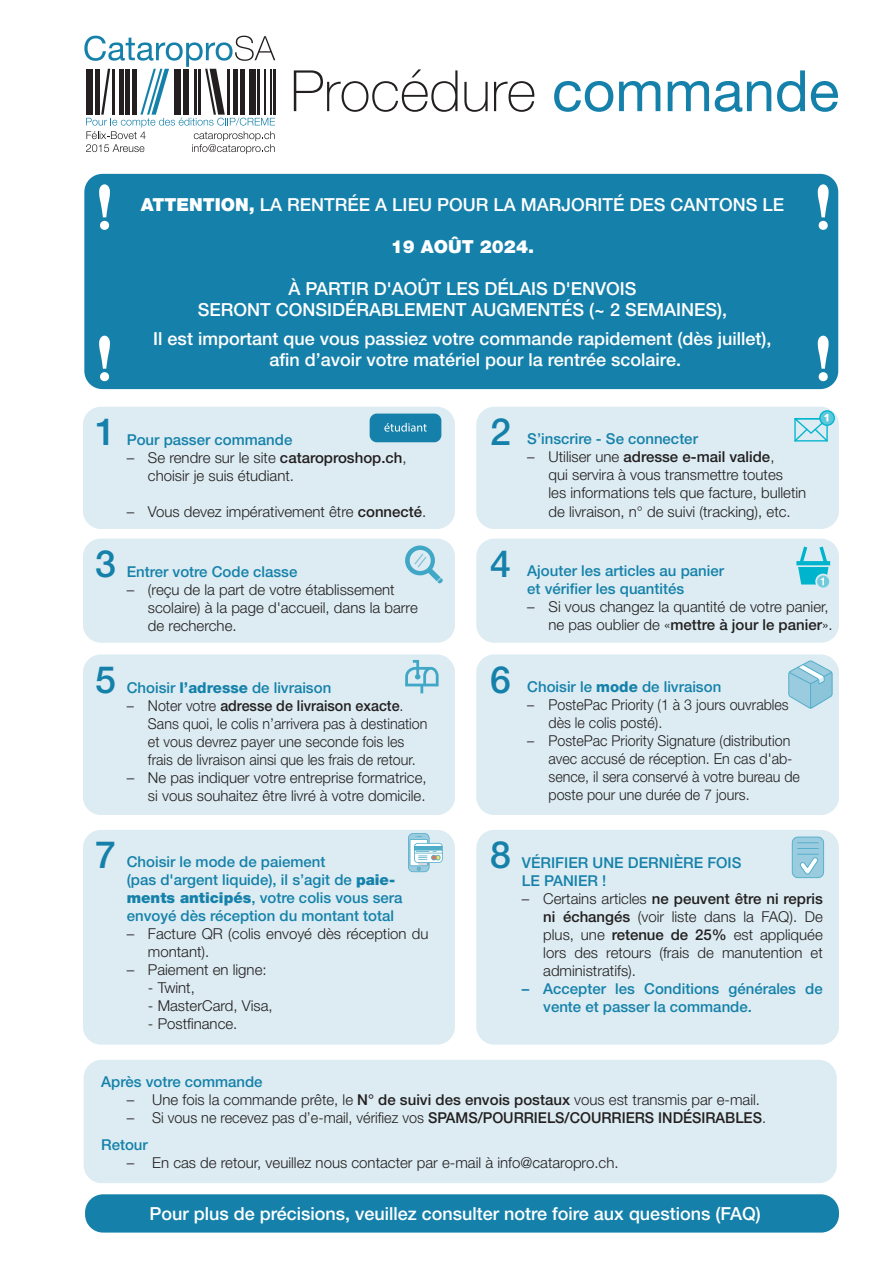
<style>
.page{position:relative;width:893px;height:1263px;background:#fff}
.page>*{position:absolute;margin:0;border:0;box-sizing:border-box;transform-origin:0 0}
.t1{font:700 67.5px "Malayalam MN";color:#fff}
.t2{font:100 57px "Helvetica Neue LT Std";color:#231f20}
.t3{font:500 37.5px "Helvetica Neue LT Std";color:#1581aa}
.t4{font:500 18px/21px "Helvetica Neue LT Std";color:#fff}
.t5{font:900 18px "Helvetica Neue LT Std";color:#fff}
.t6{font:300 15px/18px "Helvetica Neue LT Std";color:#231f20}
.t7{font:500 15px/18px "Helvetica Neue LT Std";color:#1581aa}
.t8{font:300 15px/18px "Helvetica Neue LT Std";color:#231f20;scale:.95 1}
.s1{font-weight:400;color:#1581aa}
.s2{font-weight:900}
.s3{font-weight:500}
.s4{font-weight:800}
</style>
<div class="page">
<div style="left:84px;top:1060px;width:753px;height:123px;background:#dcecf2;border-radius:18px"></div>
<div style="left:84px;top:174px;width:754px;height:215px;background:#1581aa;border-radius:18px"></div>
<div style="left:85px;top:1194px;width:754px;height:38px;background:#1581aa;border-radius:18px"></div>
<svg style="left:84px;top:36px;width:191px;height:118px"></svg>
<div style="left:476px;top:407px;width:363px;height:122px;background:#dcecf2;border-radius:18px"></div>
<svg style="left:794px;top:410px;width:41px;height:31px"></svg>
<div style="left:83px;top:407px;width:372px;height:122px;background:#dcecf2;border-radius:18px"></div>
<div style="left:370px;top:414px;width:71px;height:28px;background:#1581aa;border-radius:7px"></div>
<svg style="left:384px;top:423px;width:43px;height:9px"></svg>
<div style="left:83px;top:539px;width:372px;height:104px;background:#dcecf2;border-radius:18px"></div>
<svg style="left:405px;top:545px;width:38px;height:39px"></svg>
<div style="left:476px;top:539px;width:363px;height:104px;background:#dcecf2;border-radius:18px"></div>
<svg style="left:817px;top:575px;width:12px;height:13px"></svg>
<svg style="left:796px;top:546px;width:34px;height:39px"></svg>
<div style="left:83px;top:654px;width:372px;height:161px;background:#dcecf2;border-radius:18px"></div>
<svg style="left:405px;top:660px;width:34px;height:33px"></svg>
<div style="left:476px;top:654px;width:363px;height:161px;background:#dcecf2;border-radius:18px"></div>
<svg style="left:788px;top:660px;width:45px;height:49px"></svg>
<div style="left:83px;top:830px;width:372px;height:214px;background:#dcecf2;border-radius:18px"></div>
<svg style="left:408px;top:833px;width:35px;height:39px"></svg>
<div style="left:476px;top:830px;width:363px;height:214px;background:#dcecf2;border-radius:18px"></div>
<svg style="left:792px;top:836px;width:32px;height:42px"></svg>
<p class="t2" style="left:290px;top:58px;width:551px">Procédure <span class="s1">commande</span></p>
<p class="t1" style="left:95px;top:174px;width:20px">!</p>
<p class="t1" style="left:95px;top:326px;width:20px">!</p>
<p class="t3" style="left:95px;top:409px;width:22px">1</p>
<p class="t4" style="left:141px;top:193px;width:645px"><span class="s2">ATTENTION,</span> LA RENTRÉE A LIEU POUR LA MARJORITÉ DES CANTONS LE</p>
<p class="t5" style="left:391px;top:235px;width:145px">19 AOÛT 2024.</p>
<p class="t4" style="left:288px;top:277px;width:350px">À PARTIR D'AOÛT LES DÉLAIS D'ENVOIS</p>
<p class="t4" style="left:198px;top:298px;width:531px">SERONT CONSIDÉRABLEMENT AUGMENTÉS (~ 2 SEMAINES),</p>
<p class="t4" style="left:269px;top:328px;width:504px;text-indent:-116px">Il est important que vous passiez votre commande rapidement (dès juillet), afin d’avoir votre matériel pour la rentrée scolaire.</p>
<p class="t1" style="left:813px;top:174px;width:20px">!</p>
<p class="t1" style="left:813px;top:326px;width:20px">!</p>
<p class="t7" style="left:127px;top:430px;width:167px">Pour passer commande</p>
<p class="t6" style="left:148px;top:448px;width:260px;text-indent:-21px">– Se rendre sur le site <span class="s3">cataroproshop.ch</span>, choisir je suis étudiant.</p>
<p class="t6" style="left:127px;top:502px;width:301px">– Vous devez impérativement être <span class="s3">connecté</span>.</p>
<p class="t3" style="left:490px;top:409px;width:22px">2</p>
<p class="t7" style="left:527px;top:430px;width:172px">S’inscrire - Se connecter</p>
<p class="t6" style="left:549px;top:448px;width:259px;text-indent:-21px">– Utiliser une <span class="s3">adresse e-mail valide</span>,<br>qui servira à vous transmettre toutes<br>les informations tels que facture, bulletin de livraison, n° de suivi (tracking), etc.</p>
<p class="t3" style="left:95px;top:541px;width:22px">3</p>
<p class="t3" style="left:490px;top:541px;width:22px">4</p>
<p class="t7" style="left:127px;top:562px;width:172px">Entrer votre Code classe</p>
<p class="t6" style="left:148px;top:580px;width:271px;text-indent:-21px">– (reçu de la part de votre établissement scolaire) à la page d'accueil, dans la barre de recherche.</p>
<p class="t3" style="left:95px;top:657px;width:22px">5</p>
<p class="t3" style="left:490px;top:657px;width:22px">6</p>
<p class="t7" style="left:127px;top:678px;width:206px">Choisir <span class="s4">l’adresse</span> de livraison</p>
<p class="t8" style="left:148px;top:696px;width:296px;text-indent:-21px">– Noter votre <span class="s3">adresse de livraison exacte</span>.<br>Sans quoi, le colis n’arrivera pas à destination et vous devrez payer une seconde fois les frais de livraison ainsi que les frais de retour.</p>
<p class="t6" style="left:127px;top:768px;width:301px;text-align:right">– Ne pas indiquer votre entreprise formatrice, si vous souhaitez être livré à votre domicile.</p>
<p class="t7" style="left:527px;top:562px;width:198px">Ajouter les articles au panier et vérifier les quantités</p>
<p class="t6" style="left:527px;top:598px;width:307px;text-align:right">– Si vous changez la quantité de votre panier, ne pas oublier de «<span class="s3">mettre à jour le panier</span>».</p>
<p class="t7" style="left:527px;top:678px;width:195px">Choisir le <span class="s4">mode</span> de livraison</p>
<p class="t8" style="left:549px;top:695px;width:254px;text-indent:-21px">– PostePac Priority (1 à 3 jours ouvrables dès le colis posté).</p>
<p class="t8" style="left:549px;top:731px;width:266px;text-indent:-21px">– PostePac Priority Signature (distribution avec accusé de réception. En cas d'ab&shy;sence, il sera conservé à votre bureau de poste pour une durée de 7 jours.</p>
<p class="t3" style="left:95px;top:832px;width:22px">7</p>
<p class="t3" style="left:490px;top:832px;width:22px">8</p>
<p class="t7" style="left:127px;top:853px;width:277px">Choisir le mode de paiement<br>(pas d'argent liquide), il s’agit de <span class="s2">paie&shy;ments anticipés</span>, votre colis vous sera envoyé dès réception du montant total</p>
<p class="t6" style="left:148px;top:924px;width:282px;text-indent:-21px">– Facture QR (colis envoyé dès réception du montant).</p>
<p class="t6" style="left:127px;top:960px;width:141px">– Paiement en ligne:</p>
<p class="t6" style="left:148px;top:978px;width:48px">- Twint,</p>
<p class="t6" style="left:148px;top:996px;width:126px">- MasterCard, Visa,</p>
<p class="t6" style="left:148px;top:1014px;width:91px">- Postfinance.</p>
<p class="t7" style="left:522px;top:853px;width:221px">VÉRIFIER UNE DERNIÈRE FOIS<br>LE PANIER !</p>
<p class="t6" style="left:543px;top:889px;width:281px;text-align:justify;text-indent:-21px">– Certains articles <span class="s3">ne peuvent être ni repris ni échangés</span> (voir liste dans la FAQ). De plus, une <span class="s3">retenue de 25%</span> est appliquée lors des retours (frais de manutention et administratifs).</p>
<p class="t7" style="left:543px;top:979px;width:281px;text-indent:-21px">– Accepter les Conditions générales de vente et passer la commande.</p>
<p class="t7" style="left:101px;top:1072px;width:163px">Après votre commande</p>
<p class="t6" style="left:127px;top:1090px;width:635px">– Une fois la commande prête, le <span class="s3">N° de suivi des envois postaux</span> vous est transmis par e-mail.</p>
<p class="t6" style="left:127px;top:1108px;width:641px">– Si vous ne recevez pas d’e-mail, vérifiez vos <span class="s3">SPAMS/POURRIELS/COURRIERS INDÉSIRABLES</span>.</p>
<p class="t7" style="left:101px;top:1135px;width:48px">Retour</p>
<p class="t6" style="left:127px;top:1153px;width:493px">– En cas de retour, veuillez nous contacter par e-mail à info@cataropro.ch.</p>
<p class="t4" style="left:149px;top:1203px;width:613px">Pour plus de précisions, veuillez consulter notre foire aux questions (FAQ)</p>
</div>
